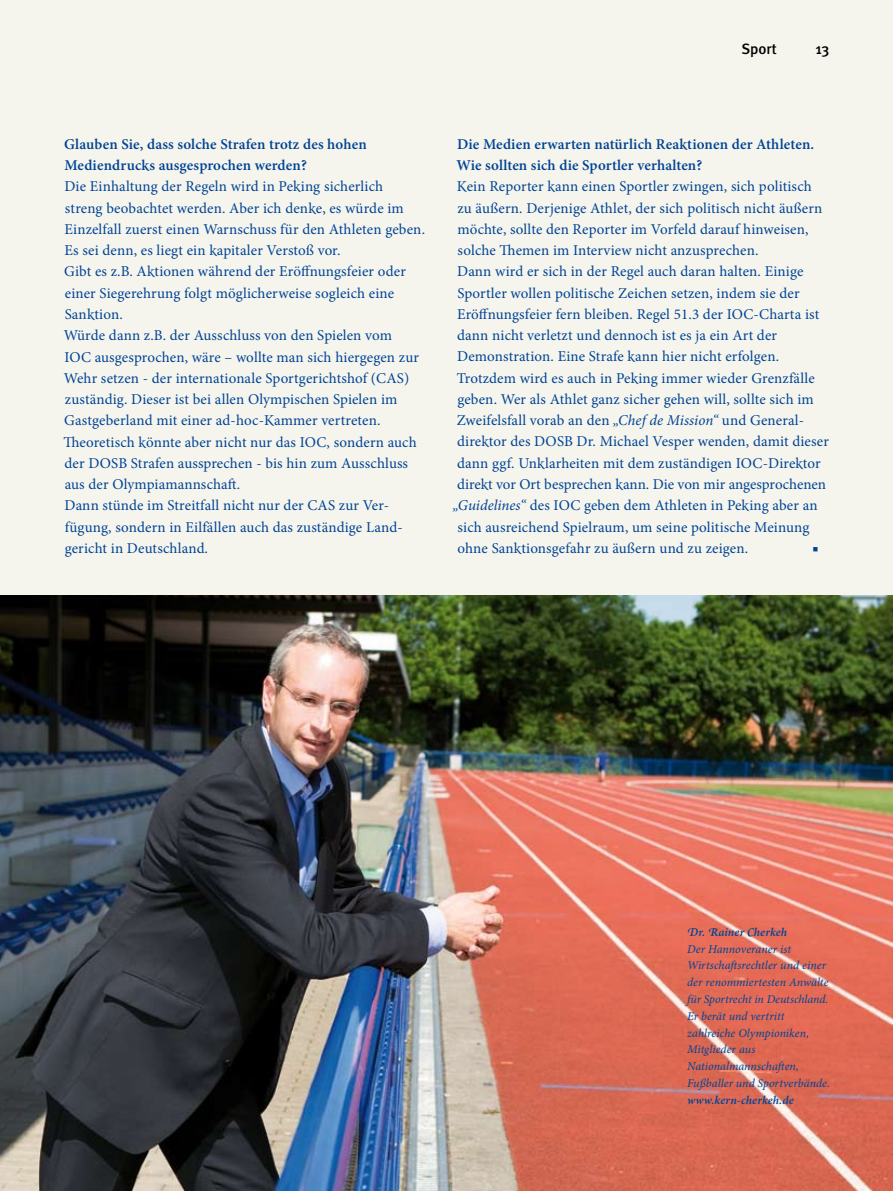
<style>
.page{position:relative;width:893px;height:1191px;background:#f6f5ed}
.page>*{position:absolute;margin:0;border:0;box-sizing:border-box;transform-origin:0 0}
.t1{font:15px/21.3px "Minion Pro";letter-spacing:.01em;color:#004394}
.t2{font:600 15px/21.3px "Minion Pro";letter-spacing:.01em;color:#004394}
.t3{font:500 15px "Meta";color:#000}
.t4{font:15px "Meta Medium Caps";color:#000}
.t5{font:italic 12px/16.8px "Minion Pro";color:#004394}
.t6{font:italic 600 12px "Minion Pro";letter-spacing:.005em;color:#004394}
.s1{font-style:italic}
</style>
<div class="page">
<img style="left:0;top:595px;width:893px;height:596px">
<p class="t3" style="left:741px;top:40px;width:37px">Sport</p>
<p class="t4" style="left:815px;top:40px;width:15px">13</p>
<p class="t2" style="left:64px;top:133px;width:304px">Glauben Sie, dass solche Strafen trotz des hohen<br>Mediendrucks ausgesprochen werden?</p>
<p class="t1" style="left:63px;top:176px;width:363px">Die Einhaltung der Regeln wird in Peking sicherlich<br>streng beobachtet werden. Aber ich denke, es würde im Einzelfall zuerst einen Warnschuss für den Athleten geben.<br>Es sei denn, es liegt ein kapitaler Verstoß vor.<br>Gibt es z.B. Aktionen während der Eröffnungsfeier oder einer Siegerehrung folgt möglicherweise sogleich eine Sanktion.<br>Würde dann z.B. der Ausschluss von den Spielen vom<br>IOC ausgesprochen, wäre – wollte man sich hiergegen zur Wehr setzen - der internationale Sportgerichtshof (CAS) zuständig. Dieser ist bei allen Olympischen Spielen im Gastgeberland mit einer ad-hoc-Kammer vertreten.<br>Theoretisch könnte aber nicht nur das IOC, sondern auch der DOSB Strafen aussprechen - bis hin zum Ausschluss aus der Olympiamannschaft.<br>Dann stünde im Streitfall nicht nur der CAS zur Ver&shy;fügung, sondern in Eilfällen auch das zuständige Land&shy;gericht in Deutschland.</p>
<p class="t2" style="left:456px;top:133px;width:359px">Die Medien erwarten natürlich Reaktionen der Athleten.<br>Wie sollten sich die Sportler verhalten?</p>
<p class="t1" style="left:457px;top:176px;width:356px">Kein Reporter kann einen Sportler zwingen, sich politisch</p>
<p class="t1" style="left:457px;top:197px;width:366px">zu äußern. Derjenige Athlet, der sich politisch nicht äußern</p>
<p class="t1" style="left:457px;top:218px;width:353px">möchte, sollte den Reporter im Vorfeld darauf hinweisen,</p>
<p class="t1" style="left:458px;top:240px;width:302px">solche Themen im Interview nicht anzusprechen.</p>
<p class="t1" style="left:457px;top:261px;width:348px">Dann wird er sich in der Regel auch daran halten. Einige</p>
<p class="t1" style="left:457px;top:282px;width:344px">Sportler wollen politische Zeichen setzen, indem sie der</p>
<p class="t1" style="left:457px;top:303px;width:364px">Eröffnungsfeier fern bleiben. Regel 51.3 der IOC-Charta ist</p>
<p class="t1" style="left:457px;top:325px;width:321px">dann nicht verletzt und dennoch ist es ja ein Art der</p>
<p class="t1" style="left:457px;top:346px;width:324px">Demonstration. Eine Strafe kann hier nicht erfolgen.</p>
<p class="t1" style="left:457px;top:367px;width:359px">Trotzdem wird es auch in Peking immer wieder Grenzfälle</p>
<p class="t1" style="left:457px;top:388px;width:358px">geben. Wer als Athlet ganz sicher gehen will, sollte sich im</p>
<p class="t1" style="left:457px;top:410px;width:349px">Zweifelsfall vorab an den <span class="s1">„Chef de Mission“</span> und General-</p>
<p class="t1" style="left:457px;top:431px;width:373px">direktor des DOSB Dr. Michael Vesper wenden, damit dieser</p>
<p class="t1" style="left:457px;top:452px;width:365px">dann ggf. Unklarheiten mit dem zuständigen IOC-Direktor</p>
<p class="t1" style="left:457px;top:473px;width:370px">direkt vor Ort besprechen kann. Die von mir angesprochenen</p>
<p class="t1" style="left:453px;top:495px;width:366px"><span class="s1">„Guidelines“</span> des IOC geben dem Athleten in Peking aber an</p>
<p class="t1" style="left:458px;top:516px;width:353px">sich ausreichend Spielraum, um seine politische Meinung</p>
<p class="t1" style="left:457px;top:537px;width:292px">ohne Sanktionsgefahr zu äußern und zu zeigen.</p>
<p class="t1" style="left:812px;top:537px;width:8px">■</p>
<p class="t6" style="left:687px;top:923px;width:101px">Dr. Rainer Cherkeh</p>
<p class="t5" style="left:687px;top:940px;width:144px">Der Hannoveraner ist<br>Wirtschaftsrechtler und einer der renommiertesten Anwälte für Sportrecht in Deutschland.<br>Er berät und vertritt zahlreiche Olympioniken,<br>Mitglieder aus<br>Nationalmannschaften,<br>Fußballer und Sportverbände.</p>
<p class="t6" style="left:687px;top:1091px;width:108px">www.kern-cherkeh.de</p>
</div>
